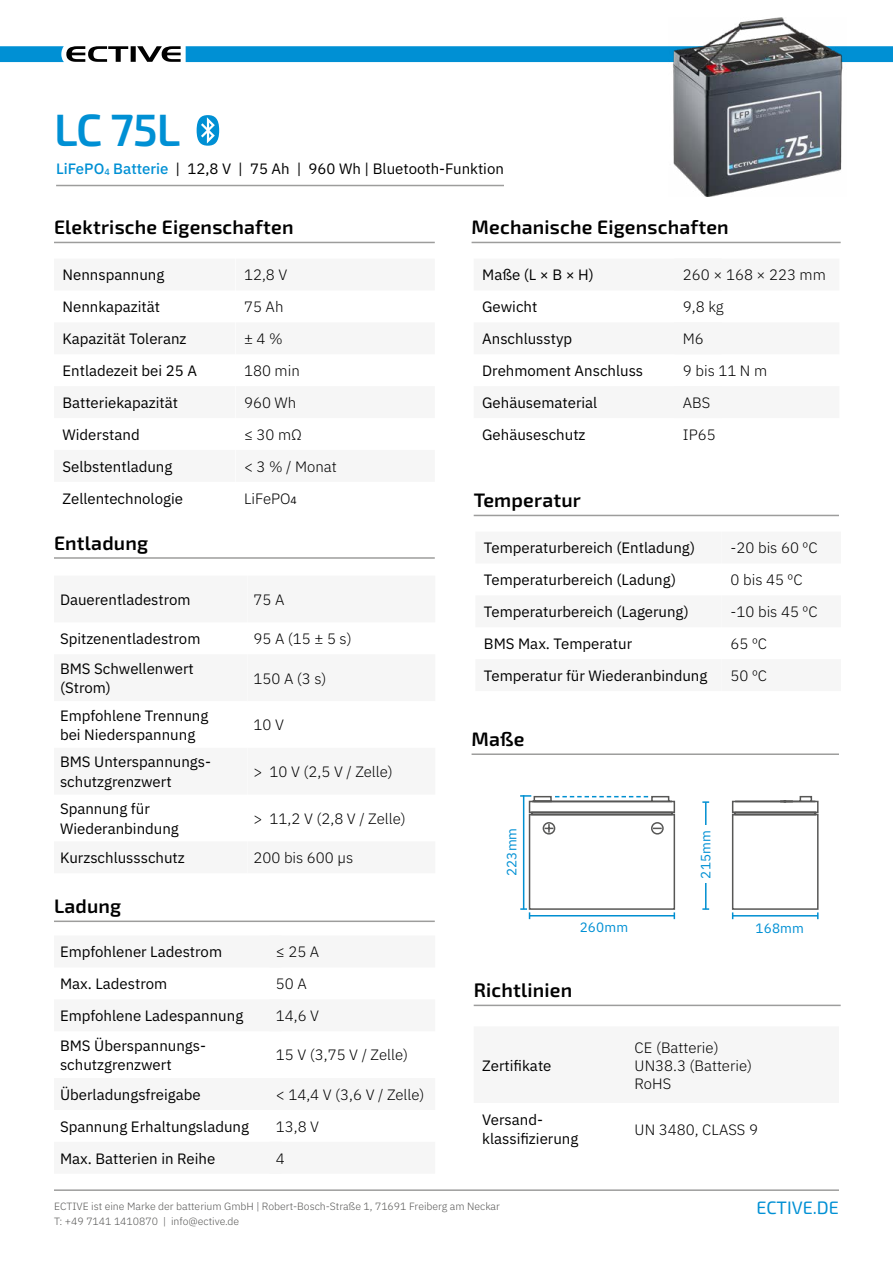
<style>
.page{position:relative;width:893px;height:1263px;background:#fff}
.page>*{position:absolute;margin:0;border:0;box-sizing:border-box;transform-origin:0 0}
.t1{font:600 45.3px "Exo 2";color:#0090d4}
.t2{font:600 19.5px "Exo 2";letter-spacing:.01em;color:#000}
.t3{font:18px "Exo 2";color:#0090d4}
.t4{font:15px/32px "IBM Plex Sans";color:#000}
.t5{font:300 15px/32px "IBM Plex Sans";color:#000}
.t6{font:13.5px "IBM Plex Sans";letter-spacing:.01em;color:#0090d4}
.t7{font:300 10.5px/15px "IBM Plex Sans";color:#575756}
.s1{font-weight:500;color:#0090d4}
.s2{font-weight:400;font-size:10.5px}
</style>
<div class="page">
<hr style="left:54px;top:242px;width:381px;height:1px;background:#9d9d9c">
<hr style="left:472px;top:242px;width:369px;height:1px;background:#9d9d9c">
<hr style="left:474px;top:515px;width:365px;height:1px;background:#9d9d9c">
<hr style="left:54px;top:920px;width:381px;height:2px;background:#9d9d9c">
<hr style="left:54px;top:557px;width:381px;height:2px;background:#9d9d9c">
<hr style="left:472px;top:753px;width:367px;height:2px;background:#9d9d9c">
<hr style="left:474px;top:1005px;width:367px;height:1px;background:#9d9d9c">
<svg style="left:0;top:46px;width:181px;height:16px"></svg>
<div style="left:186px;top:46px;width:707px;height:16px;background:#0090d4"></div>
<hr style="left:54px;top:1189px;width:785px;height:2px;background:#9d9d9c">
<svg style="left:197px;top:115px;width:22px;height:31px"></svg>
<hr style="left:56px;top:185px;width:448px;height:1px;background:#9d9d9c">
<img style="left:668px;top:18px;width:179px;height:178px">
<svg style="left:731px;top:795px;width:88px;height:124px"></svg>
<svg style="left:520px;top:795px;width:156px;height:124px"></svg>
<hr style="left:705px;top:802px;width:1px;height:107px;background:#008fd1">
<svg style="left:702px;top:801px;width:7px;height:2px"></svg>
<svg style="left:702px;top:908px;width:7px;height:2px"></svg>
<div style="left:700px;top:825px;width:17px;height:58px;background:#fff"></div>
<h1 class="t1" style="left:54px;top:103px;width:128px">LC 75L</h1>
<p class="t4" style="left:56px;top:151px;width:449px"><span class="s1">LiFePO</span><sub>4</sub> <span class="s1">Batterie</span> | 12,8 V | 75 Ah | 960 Wh | Bluetooth-Funktion</p>
<h2 class="t2" style="left:54px;top:216px;width:241px">Elektrische Eigenschaften</h2>
<h2 class="t2" style="left:472px;top:216px;width:259px">Mechanische Eigenschaften</h2>
<p class="t4" style="left:63px;top:258px;width:136px">Nennspannung<br>Nennkapazität<br>Kapazität Toleranz<br>Entladezeit bei 25 A<br>Batteriekapazität<br>Widerstand<br>Selbstentladung<br>Zellentechnologie</p>
<p class="t4" style="left:482px;top:258px;width:163px">Maße (L × B × H)<br>Gewicht<br>Anschlusstyp<br>Drehmoment Anschluss<br>Gehäusematerial<br>Gehäuseschutz</p>
<p class="t4" style="left:484px;top:531px;width:225px">Temperaturbereich (Entladung)<br>Temperaturbereich (Ladung)<br>Temperaturbereich (Lagerung)<br>BMS Max. Temperatur<br>Temperatur für Wiederanbindung</p>
<p class="t5" style="left:244px;top:258px;width:94px">12,8 V<br>75 Ah<br>± 4 %<br>180 min<br>960 Wh<br>≤ 30 mΩ<br>&lt; 3 % / Monat<br>LiFePO<span class="s2">4</span></p>
<p class="t5" style="left:683px;top:258px;width:144px">260 × 168 × 223 mm<br>9,8 kg<br>M6<br>9 bis 11 N m<br>ABS<br>IP65</p>
<p class="t5" style="left:730px;top:531px;width:89px">-20 bis 60 ºC<br>0 bis 45 ºC -10 bis 45 ºC<br>65 ºC<br>50 ºC</p>
<h2 class="t2" style="left:474px;top:489px;width:109px">Temperatur</h2>
<h2 class="t2" style="left:54px;top:531px;width:96px">Entladung</h2>
<p class="t4" style="left:60px;top:582px;width:132px">Dauerentladestrom</p>
<p class="t4" style="left:60px;top:623px;width:142px;line-height:29.5px">Spitzenentladestrom<br>BMS Schwellenwert</p>
<p class="t4" style="left:60px;top:673px;width:150px;line-height:27.3px">(Strom)<br>Empfohlene Trennung</p>
<p class="t4" style="left:60px;top:720px;width:153px;line-height:27.3px">bei Niederspannung<br>BMS Unterspannungs-</p>
<p class="t4" style="left:60px;top:767px;width:113px;line-height:27.3px">schutzgrenzwert<br>Spannung für</p>
<p class="t4" style="left:60px;top:812px;width:126px;line-height:29.5px">Wiederanbindung<br>Kurzschlussschutz</p>
<p class="t5" style="left:253px;top:582px;width:32px">75 A</p>
<p class="t5" style="left:253px;top:622px;width:100px">95 A (15 ± 5 s)</p>
<p class="t5" style="left:253px;top:661px;width:75px">150 A (3 s)</p>
<p class="t5" style="left:253px;top:708px;width:32px">10 V</p>
<p class="t5" style="left:253px;top:754px;width:141px">&gt; 10 V (2,5 V / Zelle)</p>
<p class="t5" style="left:253px;top:801px;width:154px">&gt; 11,2 V (2,8 V / Zelle)</p>
<p class="t5" style="left:253px;top:841px;width:101px">200 bis 600 μs</p>
<h2 class="t2" style="left:472px;top:728px;width:55px">Maße</h2>
<p class="t6" style="left:501px;top:876px;width:50px;rotate:-90deg">223mm</p>
<p class="t6" style="left:695px;top:878px;width:50px;rotate:-90deg">215mm</p>
<h2 class="t2" style="left:54px;top:895px;width:69px">Ladung</h2>
<p class="t4" style="left:60px;top:935px;width:185px">Empfohlener Ladestrom<br>Max. Ladestrom<br>Empfohlene Ladespannung</p>
<p class="t4" style="left:60px;top:1034px;width:147px;line-height:19.5px">BMS Überspannungs&shy;schutzgrenzwert</p>
<p class="t4" style="left:60px;top:1077px;width:191px">Überladungsfreigabe<br>Spannung Erhaltungsladung<br>Max. Batterien in Reihe</p>
<p class="t5" style="left:276px;top:935px;width:45px">≤ 25 A<br>50 A<br>14,6 V</p>
<p class="t5" style="left:276px;top:1038px;width:134px">15 V (3,75 V / Zelle)</p>
<p class="t5" style="left:276px;top:1077px;width:150px">&lt; 14,4 V (3,6 V / Zelle)<br>13,8 V<br>4</p>
<p class="t6" style="left:580px;top:917px;width:50px">260mm</p>
<p class="t6" style="left:756px;top:917px;width:50px">168mm</p>
<h2 class="t2" style="left:474px;top:979px;width:100px">Richtlinien</h2>
<p class="t4" style="left:482px;top:1048px;width:71px">Zertifikate</p>
<p class="t5" style="left:635px;top:1037px;width:119px;line-height:18px">CE (Batterie)<br>UN38.3 (Batterie)<br>RoHS</p>
<p class="t4" style="left:482px;top:1108px;width:98px;line-height:19.5px">Versand&shy;klassifizierung</p>
<p class="t5" style="left:635px;top:1112px;width:125px">UN 3480, CLASS 9</p>
<p class="t7" style="left:54px;top:1198px;width:447px">ECTIVE ist eine Marke der batterium GmbH | Robert-Bosch-Straße 1, 71691 Freiberg am Neckar<br>T: +49 7141 1410870 | info@ective.de</p>
<p class="t3" style="left:756px;top:1197px;width:84px">ECTIVE.DE</p>
</div>
